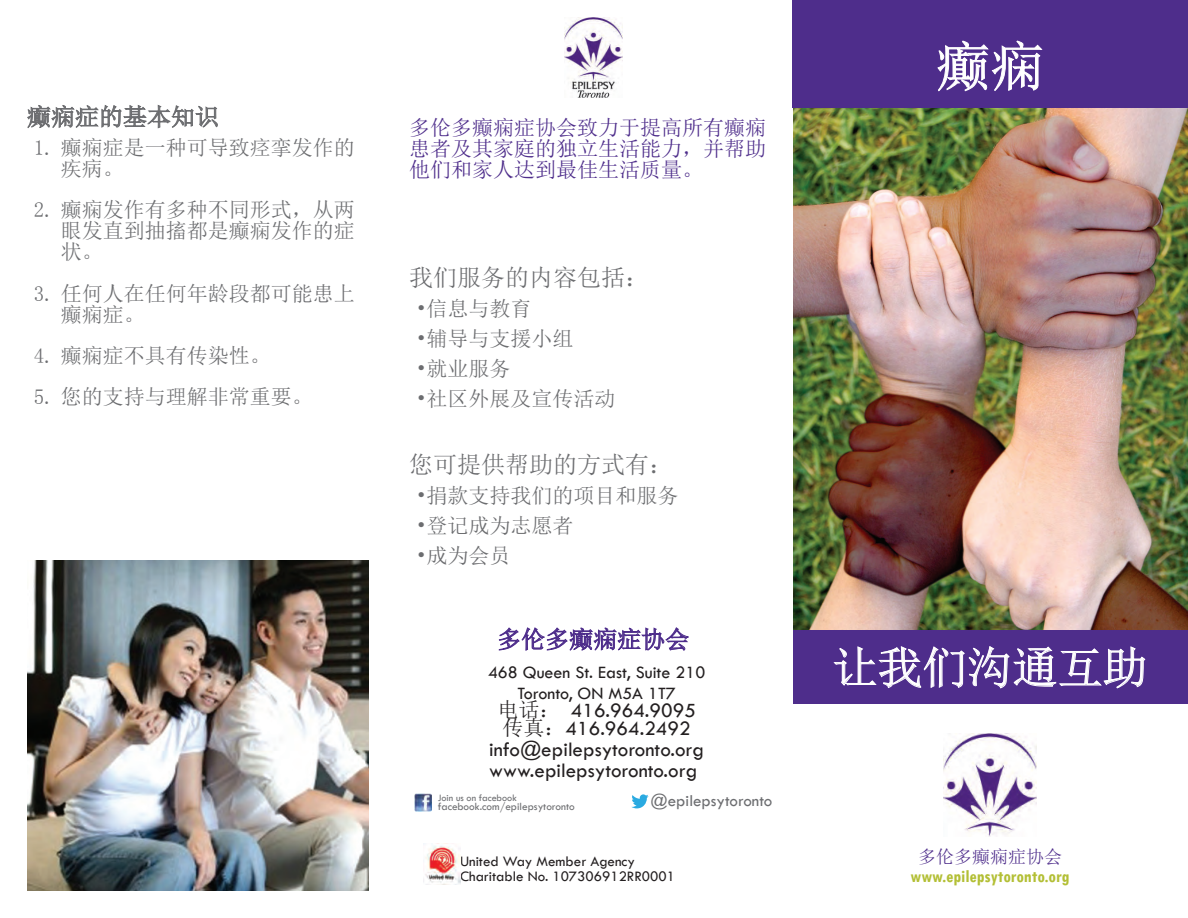
<style>
.page{position:relative;width:1188px;height:918px;background:#fff}
.page>*{position:absolute;margin:0;border:0;box-sizing:border-box;transform-origin:0 0}
.t1{font:54px "Sim Sun";color:#fff}
.t2{font:45px "Sim Sun";color:#fff}
.t3{font:24px "Sim Sun";color:#6c6d70}
.t4{font:24px "Sim Sun";color:#4e2d8b}
.t5{font:21px/21px "Sim Sun";color:#6c6d70}
.t6{font:21px/18px "Tw Cen";color:#231f20}
.t7{font:21px/21px "Sim Sun";color:#4e2d8b;text-align:justify}
.t8{font:18px/21px "Tw Cen";color:#231f20;text-align:center}
.t9{font:700 condensed 18px "Tw Cen";color:#b3bf35}
.t10{font:18px "Sim Sun";color:#4e2d8b}
.t11{font:16.95px "Tw Cen";color:#6c6d70}
.t12{font:15px/15px "Tw Cen";color:#231f20}
.t13{font:11.25px "Tw Cen";color:#6c6d70}
.t14{font:10.2px "Tw Cen";color:#6c6d70}
.s1{font-family:"Sim Sun"}
</style>
<div class="page">
<img style="left:793px;top:108px;width:395px;height:523px">
<div style="left:793px;top:631px;width:395px;height:73px;background:#4e2d8b"></div>
<img style="left:943px;top:733px;width:94px;height:104px">
<img style="left:423px;top:845px;width:37px;height:40px">
<svg style="left:498px;top:627px;width:191px;height:24px"></svg>
<img style="left:414px;top:794px;width:17px;height:17px">
<svg style="left:631px;top:794px;width:18px;height:14px"></svg>
<div style="left:792px;top:0;width:396px;height:108px;background:#4e2d8b"></div>
<svg style="left:937px;top:40px;width:106px;height:52px"></svg>
<svg style="left:833px;top:646px;width:313px;height:43px"></svg>
<svg style="left:27px;top:105px;width:191px;height:23px"></svg>
<img style="left:565px;top:18px;width:57px;height:80px">
<img style="left:27px;top:560px;width:342px;height:331px">
<p class="t3" style="left:27px;top:105px;width:193px">癫痫症的基本知识</p>
<p class="t5" style="left:61px;top:137px;width:295px;text-indent:-27px">1. 癫痫症是一种可导致痉挛发作的疾病。</p>
<p class="t5" style="left:61px;top:199px;width:295px;text-align:justify;text-indent:-27px">2. 癫痫发作有多种不同形式，从两眼发直到抽搐都是癫痫发作的症状。</p>
<p class="t5" style="left:61px;top:283px;width:295px;text-indent:-27px">3. 任何人在任何年龄段都可能患上癫痫症。</p>
<p class="t5" style="left:34px;top:345px;width:239px">4. 癫痫症不具有传染性。</p>
<p class="t5" style="left:34px;top:386px;width:281px">5. 您的支持与理解非常重要。</p>
<p class="t7" style="left:409px;top:117px;width:358px">多伦多癫痫症协会致力于提高所有癫痫患者及其家庭的独立生活能力，并帮助他们和家人达到最佳生活质量。</p>
<p class="t3" style="left:409px;top:266px;width:241px">我们服务的内容包括：</p>
<p class="t5" style="left:416px;top:298px;width:117px">•信息与教育</p>
<p class="t5" style="left:416px;top:328px;width:159px">•辅导与支援小组</p>
<p class="t5" style="left:416px;top:358px;width:96px">•就业服务</p>
<p class="t5" style="left:416px;top:388px;width:201px">•社区外展及宣传活动</p>
<p class="t3" style="left:409px;top:452px;width:265px">您可提供帮助的方式有：</p>
<p class="t5" style="left:416px;top:485px;width:264px">•捐款支持我们的项目和服务</p>
<p class="t5" style="left:416px;top:515px;width:159px">•登记成为志愿者</p>
<p class="t5" style="left:416px;top:545px;width:96px">•成为会员</p>
<p class="t4" style="left:497px;top:627px;width:193px">多伦多癫痫症协会</p>
<p class="t8" style="left:488px;top:661px;width:219px">468 Queen St. East, Suite 210<br>Toronto, ON M5A 1T7</p>
<p class="t6" style="left:497px;top:701px;width:200px"><span class="s1">电话：</span> 416.964.9095<span class="s1">传真：</span>416.964.2492</p>
<p class="t6" style="left:489px;top:738px;width:216px;line-height:21px">info@epilepsytoronto.org www.epilepsytoronto.org</p>
<p class="t14" style="left:438px;top:792px;width:81px">Join us on facebook</p>
<p class="t13" style="left:438px;top:800px;width:139px">facebook.com/epilepsytoronto</p>
<p class="t11" style="left:651px;top:790px;width:123px">@epilepsytoronto</p>
<p class="t12" style="left:460px;top:853px;width:217px">United Way Member Agency<br>Charitable No. 107306912RR0001</p>
<h1 class="t1" style="left:936px;top:39px;width:109px">癫痫</h1>
<h2 class="t2" style="left:832px;top:645px;width:316px">让我们沟通互助</h2>
<p class="t10" style="left:918px;top:848px;width:145px">多伦多癫痫症协会</p>
<p class="t9" style="left:911px;top:865px;width:160px">www.epilepsytoronto.org</p>
</div>
